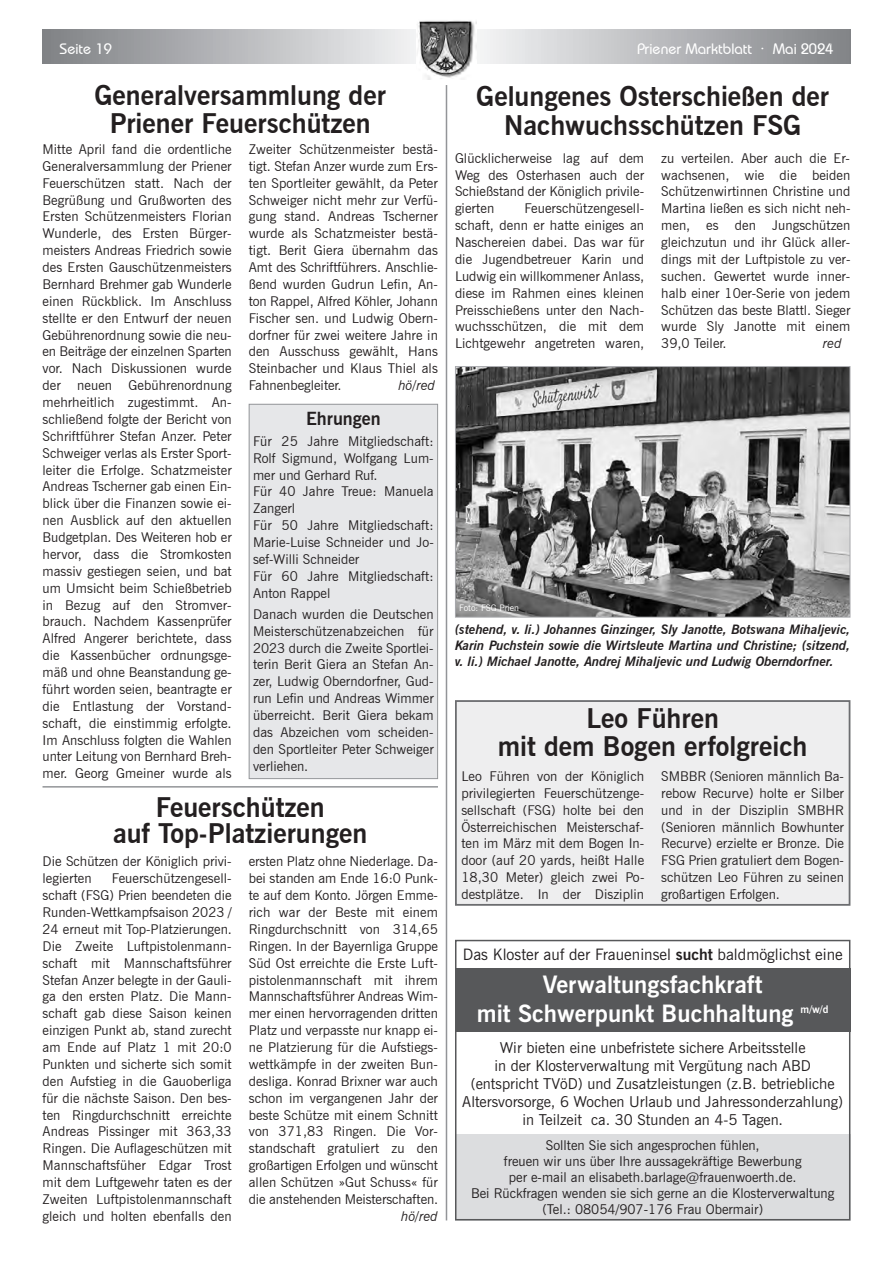
<style>
.page{position:relative;width:893px;height:1263px;background:#fff}
.page>*{position:absolute;margin:0;border:0;box-sizing:border-box;transform-origin:0 0}
.t1{font:700 27px/27.9px "News Gothic BT";color:#231f20;text-align:center}
.t2{font:700 24px/28.8px "News Gothic BT";color:#fff}
.t3{font:700 18px "News Gothic BT";color:#231f20}
.t4{font:15.75px "News Gothic BT";color:#231f20}
.t5{font:15px/18px "News Gothic BT";color:#231f20;text-align:center}
.t6{font:500 15px "Bauhaus IT Cby BT";color:#fff}
.t7{font:13.5px/16.8px "News Gothic BT";color:#231f20;text-align:justify}
.t8{font:italic 13.5px "News Gothic BT";color:#231f20}
.t9{font:italic 700 13.2px/15.8px "News Gothic BT";color:#231f20;text-align:justify}
.t10{font:700 10.5px "News Gothic BT";color:#fff}
.t11{font:9px "News Gothic BT";color:#fff}
.s1{font-weight:700}
</style>
<div class="page">
<svg style="left:43px;top:30px;width:807px;height:34px;background:#b8b9bc"></svg>
<img style="left:417px;top:20px;width:59px;height:60px">
<img style="left:457px;top:368px;width:391px;height:248px">
<div style="left:455px;top:366px;width:395px;height:252px;border:1px solid #a8a9ad"></div>
<div style="left:249px;top:405px;width:188px;height:373px;background:#e6e7e9"></div>
<div style="left:249px;top:404px;width:189px;height:375px;border:1px solid #939598"></div>
<hr style="left:446px;top:85px;width:1px;height:1135px;background:#939598">
<div style="left:455px;top:968px;width:395px;height:64px;background:#57585a"></div>
<div style="left:455px;top:1134px;width:395px;height:86px;background:#dcdddf"></div>
<div style="left:455px;top:940px;width:395px;height:280px;border:2px solid #57585a"></div>
<div style="left:457px;top:702px;width:392px;height:202px;background:#eeeeef"></div>
<div style="left:455px;top:700px;width:395px;height:206px;border:2px solid #6c6d70"></div>
<hr style="left:43px;top:786px;width:395px;height:1px;background:#939598">
<p class="t6" style="left:60px;top:39px;width:54px">Seite 19</p>
<p class="t6" style="left:637px;top:39px;width:198px">Priener Marktblatt · Mai 2024</p>
<h1 class="t1" style="left:94px;top:82px;width:293px">Generalversammlung der<br>Priener Feuerschützen</h1>
<p class="t7" style="left:43px;top:141px;width:191px">Mitte April fand die ordentliche Generalversammlung der Priener Feuerschützen statt. Nach der Begrüßung und Grußworten des Ersten Schützenmeisters Florian Wunderle, des Ersten Bürger&shy;meisters Andreas Friedrich sowie des Ersten Gauschützenmeisters Bernhard Brehmer gab Wunderle einen Rückblick. Im Anschluss stellte er den Entwurf der neuen Gebührenordnung sowie die neu&shy;en Beiträge der einzelnen Sparten vor. Nach Diskussionen wurde der neuen Gebührenordnung mehrheitlich zugestimmt. An&shy;schließend folgte der Bericht von Schriftführer Stefan Anzer. Peter Schweiger verlas als Erster Sport&shy;leiter die Erfolge. Schatzmeister Andreas Tscherner gab einen Ein&shy;blick über die Finanzen sowie ei&shy;nen Ausblick auf den aktuellen Budgetplan. Des Weiteren hob er hervor, dass die Stromkosten massiv gestiegen seien, und bat um Umsicht beim Schießbetrieb in Bezug auf den Stromver&shy;brauch. Nachdem Kassenprüfer Alfred Angerer berichtete, dass die Kassenbücher ordnungsge&shy;mäß und ohne Beanstandung ge&shy;führt worden seien, beantragte er die Entlastung der Vorstand&shy;schaft, die einstimmig erfolgte.<br>Im Anschluss folgten die Wahlen unter Leitung von Bernhard Breh&shy;mer. Georg Gmeiner wurde als</p>
<p class="t7" style="left:249px;top:141px;width:191px">Zweiter Schützenmeister bestä&shy;tigt. Stefan Anzer wurde zum Ers&shy;ten Sportleiter gewählt, da Peter Schweiger nicht mehr zur Verfü&shy;gung stand. Andreas Tscherner wurde als Schatzmeister bestä&shy;tigt. Berit Giera übernahm das Amt des Schriftführers. Anschlie&shy;ßend wurden Gudrun Lefin, An&shy;ton Rappel, Alfred Köhler, Johann Fischer sen. und Ludwig Obern&shy;dorfner für zwei weitere Jahre in den Ausschuss gewählt, Hans Steinbacher und Klaus Thiel als Fahnenbegleiter.</p>
<p class="t8" style="left:399px;top:377px;width:38px">hö/red</p>
<h3 class="t3" style="left:306px;top:407px;width:76px">Ehrungen</h3>
<p class="t7" style="left:253px;top:432px;width:182px;text-align:left">Für 25 Jahre Mitgliedschaft:<br>Rolf Sigmund, Wolfgang Lum&shy;mer und Gerhard Ruf.<br>Für 40 Jahre Treue: Manuela<br>Zangerl<br>Für 50 Jahre Mitgliedschaft:<br>Marie-Luise Schneider und Jo&shy;sef-Willi Schneider<br>Für 60 Jahre Mitgliedschaft:<br>Anton Rappel</p>
<p class="t7" style="left:253px;top:605px;width:182px">Danach wurden die Deutschen Meisterschützenabzeichen für 2023 durch die Zweite Sportlei&shy;terin Berit Giera an Stefan An&shy;zer, Ludwig Oberndorfner, Gud&shy;run Lefin und Andreas Wimmer überreicht. Berit Giera bekam das Abzeichen vom scheiden&shy;den Sportleiter Peter Schweiger verliehen.</p>
<h1 class="t1" style="left:113px;top:794px;width:256px;line-height:26.4px">Feuerschützen<br>auf Top-Platzierungen</h1>
<p class="t7" style="left:43px;top:853px;width:191px">Die Schützen der Königlich privi&shy;legierten</p>
<p class="t7" style="left:43px;top:870px;width:191px;text-indent:69px">Feuerschützengesell&shy;schaft (FSG) Prien beendeten die Runden-Wettkampfsaison 2023 / 24 erneut mit Top-Platzierungen.<br>Die Zweite Luftpistolenmann&shy;schaft mit Mannschaftsführer Stefan Anzer belegte in der Gauli&shy;ga den ersten Platz. Die Mann&shy;schaft gab diese Saison keinen einzigen Punkt ab, stand zurecht am Ende auf Platz 1 mit 20:0<br>Punkten und sicherte sich somit den Aufstieg in die Gauoberliga für die nächste Saison. Den bes&shy;ten Ringdurchschnitt erreichte Andreas Pissinger mit 363,33<br>Ringen. Die Auflageschützen mit Mannschaftsfüher Edgar Trost mit dem Luftgewehr taten es der Zweiten Luftpistolenmannschaft gleich und holten ebenfalls den</p>
<p class="t7" style="left:249px;top:853px;width:191px">ersten Platz ohne Niederlage. Da&shy;bei standen am Ende 16:0 Punk&shy;te auf dem Konto. Jörgen Emme&shy;rich war der Beste mit einem Ringdurchschnitt von 314,65<br>Ringen. In der Bayernliga Gruppe Süd Ost erreichte die Erste Luft&shy;pistolenmannschaft mit ihrem Mannschaftsführer Andreas Wim&shy;mer einen hervorragenden dritten Platz und verpasste nur knapp ei&shy;ne Platzierung für die Aufstiegs&shy;wettkämpfe in der zweiten Bun&shy;desliga. Konrad Brixner war auch schon im vergangenen Jahr der beste Schütze mit einem Schnitt von 371,83 Ringen. Die Vor&shy;standschaft gratuliert zu den großartigen Erfolgen und wünscht allen Schützen »Gut Schuss« für die anstehenden Meisterschaften.</p>
<p class="t8" style="left:401px;top:1208px;width:38px">hö/red</p>
<h1 class="t1" style="left:476px;top:81px;width:354px;line-height:29.4px">Gelungenes Osterschießen der<br>Nachwuchsschützen FSG</h1>
<p class="t7" style="left:455px;top:149px;width:191px">Glücklicherweise lag auf dem Weg des Osterhasen auch der Schießstand der Königlich privile&shy;gierten</p>
<p class="t7" style="left:455px;top:200px;width:191px;text-indent:69px">Feuerschützengesell&shy;schaft, denn er hatte einiges an Naschereien dabei. Das war für die Jugendbetreuer Karin und Ludwig ein willkommener Anlass, diese im Rahmen eines kleinen Preisschießens unter den Nach&shy;wuchsschützen, die mit dem Lichtgewehr angetreten waren,</p>
<p class="t7" style="left:661px;top:149px;width:191px">zu verteilen. Aber auch die Er&shy;wachsenen, wie die beiden Schützenwirtinnen Christine und Martina ließen es sich nicht neh&shy;men, es den Jungschützen gleichzutun und ihr Glück aller&shy;dings mit der Luftpistole zu ver&shy;suchen. Gewertet wurde inner&shy;halb einer 10er-Serie von jedem Schützen das beste Blattl. Sieger wurde Sly Janotte mit einem 39,0 Teiler.</p>
<p class="t8" style="left:823px;top:335px;width:20px">red</p>
<p class="t11" style="left:459px;top:602px;width:61px">Foto: FSG Prien</p>
<p class="t9" style="left:455px;top:621px;width:397px">(stehend, v. li.) Johannes Ginzinger, Sly Janotte, Botswana Mihaljevic, Karin Puchstein sowie die Wirtsleute Martina und Christine; (sitzend, v. li.) Michael Janotte, Andrej Mihaljevic und Ludwig Oberndorfner.</p>
<h1 class="t1" style="left:498px;top:705px;width:311px">Leo Führen<br>mit dem Bogen erfolgreich</h1>
<p class="t7" style="left:461px;top:768px;width:185px">Leo Führen von der Königlich privilegierten Feuerschützenge&shy;sellschaft (FSG) holte bei den Österreichischen Meisterschaf&shy;ten im März mit dem Bogen In&shy;door (auf 20 yards, heißt Halle 18,30 Meter) gleich zwei Po&shy;destplätze. In der Disziplin</p>
<p class="t7" style="left:661px;top:768px;width:184px">SMBBR (Senioren männlich Ba&shy;rebow Recurve) holte er Silber und in der Disziplin SMBHR (Senioren männlich Bowhunter Recurve) erzielte er Bronze. Die FSG Prien gratuliert dem Bogen&shy;schützen Leo Führen zu seinen großartigen Erfolgen.</p>
<p class="t4" style="left:463px;top:949px;width:382px">Das Kloster auf der Fraueninsel <span class="s1">sucht</span> baldmöglichst eine</p>
<h2 class="t2" style="left:477px;top:972px;width:318px;text-indent:66px">Verwaltungsfachkraft mit Schwerpunkt Buchhaltung</h2>
<p class="t10" style="left:801px;top:1005px;width:29px">m/w/d</p>
<p class="t5" style="left:462px;top:1040px;width:382px">Wir bieten eine unbefristete sichere Arbeitsstelle<br>in der Klosterverwaltung mit Vergütung nach ABD (entspricht TVöD) und Zusatzleistungen (z.B. betriebliche Altersvorsorge, 6 Wochen Urlaub und Jahressonderzahlung) in Teilzeit ca. 30 Stunden an 4-5 Tagen.</p>
<p class="t7" style="left:471px;top:1138px;width:365px;line-height:16.2px;text-align:center">Sollten Sie sich angesprochen fühlen,<br>freuen wir uns über Ihre aussagekräftige Bewerbung<br>per e-mail an elisabeth.barlage@frauenwoerth.de.<br>Bei Rückfragen wenden sie sich gerne an die Klosterverwaltung (Tel.: 08054/907-176 Frau Obermair)</p>
</div>
